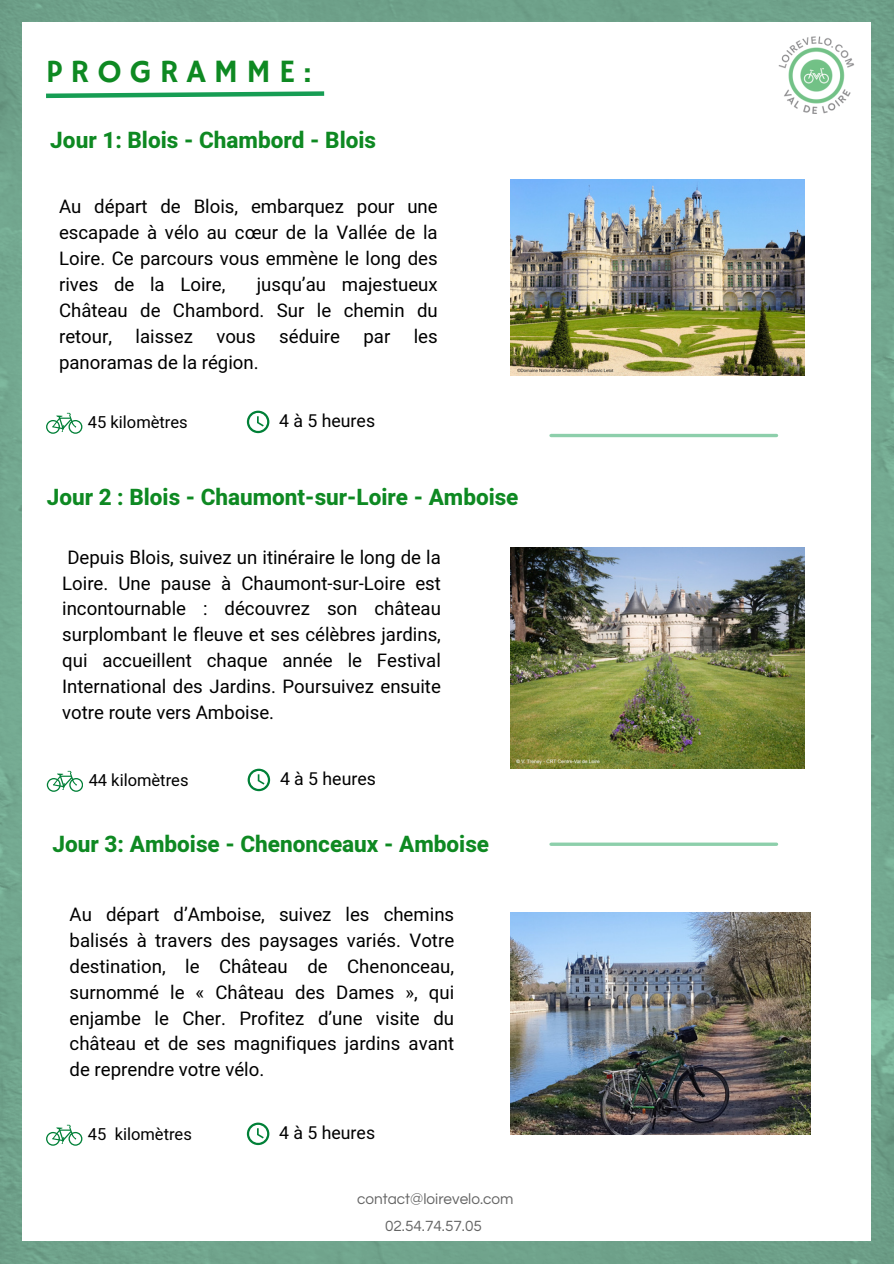
<style>
.page{position:relative;width:894px;height:1264px;background:#fff}
.page>*{position:absolute;margin:0;border:0;box-sizing:border-box;transform-origin:0 0}
.t1{font:32.4px "Hammersmith One";letter-spacing:.25em;color:#0e8922}
.t2{font:800 22.5px "Heebo";color:#0e8922}
.t3{font:18.6px/25.8px "Heebo";color:#000;text-align:justify}
.t4{font:17.7px "Heebo";color:#000}
.t5{font:16.5px "Heebo";color:#000}
.t6{font:15.3px "Questrial";color:#000}
</style>
<div class="page">
<img style="left:0;top:0;width:893px;height:1263px">
<div style="left:23px;top:22px;width:847px;height:1218px;background:#fff"></div>
<svg style="left:46px;top:91px;width:279px;height:8px"></svg>
<img style="left:778px;top:36px;width:76px;height:77px">
<svg style="left:46px;top:413px;width:36px;height:21px"></svg>
<svg style="left:247px;top:410px;width:22px;height:23px"></svg>
<svg style="left:47px;top:771px;width:36px;height:20px"></svg>
<svg style="left:247px;top:768px;width:23px;height:23px"></svg>
<svg style="left:46px;top:1124px;width:36px;height:21px"></svg>
<svg style="left:247px;top:1122px;width:22px;height:23px"></svg>
<hr style="left:551px;top:434px;width:225px;height:3px;background:#169d53">
<svg style="left:551px;top:842px;width:225px;height:4px"></svg>
<img style="left:510px;top:179px;width:293px;height:196px">
<img style="left:510px;top:547px;width:293px;height:221px">
<img style="left:510px;top:912px;width:300px;height:222px">
<h1 class="t1" style="left:46px;top:53px;width:267px">PROGRAMME:</h1>
<p class="t2" style="left:50px;top:124px;width:327px">Jour 1: Blois - Chambord - Blois</p>
<p class="t3" style="left:59px;top:195px;width:380px">Au départ de Blois, embarquez pour une escapade à vélo au cœur de la Vallée de la Loire. Ce parcours vous emmène le long des rives de la Loire,</p>
<p class="t3" style="left:59px;top:272px;width:380px;text-indent:198px">jusqu’au majestueux Château de Chambord. Sur le chemin du retour,</p>
<p class="t3" style="left:135px;top:324px;width:59px">laissez</p>
<p class="t3" style="left:216px;top:324px;width:41px">vous</p>
<p class="t3" style="left:279px;top:324px;width:62px">séduire</p>
<p class="t3" style="left:363px;top:324px;width:28px">par</p>
<p class="t3" style="left:413px;top:324px;width:25px">les</p>
<p class="t3" style="left:59px;top:350px;width:201px">panoramas de la région.</p>
<p class="t5" style="left:88px;top:410px;width:101px">45 kilomètres</p>
<p class="t4" style="left:279px;top:408px;width:97px">4 à 5 heures</p>
<p class="t2" style="left:47px;top:481px;width:473px">Jour 2 : Blois - Chaumont-sur-Loire - Amboise</p>
<h3 class="t3" style="left:62px;top:545px;width:380px">Depuis Blois, suivez un itinéraire le long de la Loire. Une pause à Chaumont-sur-Loire est incontournable : découvrez son château surplombant le fleuve et ses célèbres jardins, qui accueillent chaque année le Festival International des Jardins. Poursuivez ensuite votre route vers Amboise.</h3>
<p class="t5" style="left:89px;top:768px;width:101px">44 kilomètres</p>
<h2 class="t4" style="left:280px;top:766px;width:97px">4 à 5 heures</h2>
<h2 class="t2" style="left:53px;top:828px;width:438px">Jour 3: Amboise - Chenonceaux - Amboise</h2>
<h3 class="t3" style="left:70px;top:902px;width:386px">Au départ d’Amboise, suivez les chemins balisés à travers des paysages variés. Votre destination, le Château de Chenonceau, surnommé le « Château des Dames », qui enjambe le Cher. Profitez d’une visite du château et de ses magnifiques jardins avant de reprendre votre vélo.</h3>
<h3 class="t5" style="left:88px;top:1122px;width:105px">45 kilomètres</h3>
<p class="t4" style="left:279px;top:1120px;width:97px">4 à 5 heures</p>
<p class="t6" style="left:357px;top:1190px;width:158px">contact@loirevelo.com</p>
<p class="t6" style="left:385px;top:1218px;width:98px">02.54.74.57.05</p>
</div>
